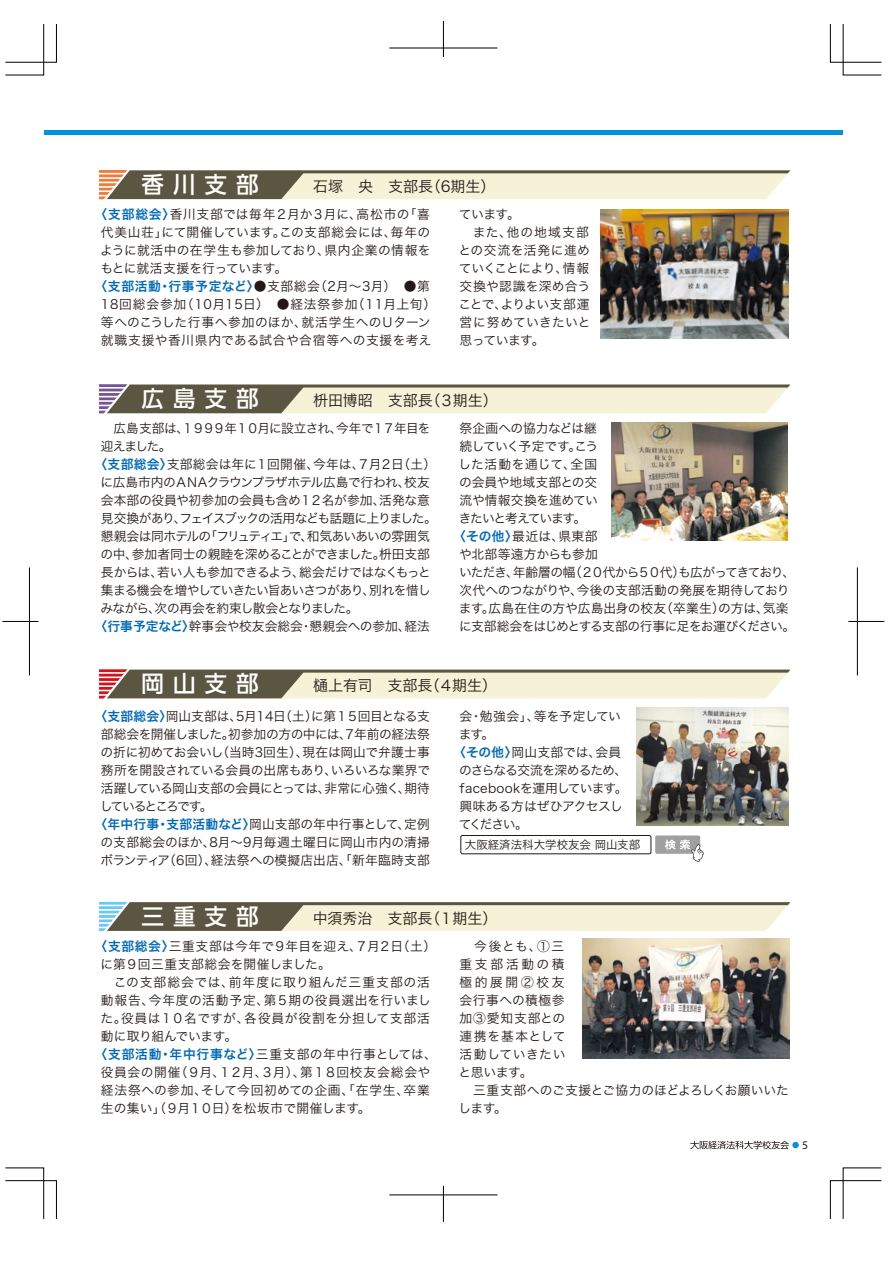
<style>
.page{position:relative;width:893px;height:1263px;background:#fff}
.page>*{position:absolute;margin:0;border:0;box-sizing:border-box;transform-origin:0 0}
.t1{font:500 22.5px "UD Shin Go Pro";letter-spacing:.4em;color:#fff}
.t2{font:15px "Hira Kaku Pro W3";color:#231916}
.t3{font:12.75px "Hira Kaku Pro W3";letter-spacing:-.01em;color:#231916}
.t4{font:12.75px/18px "Hira Kaku Pro W3";letter-spacing:.04em;color:#231916}
.t5{font:12.75px "Hira Kaku Pro W3";letter-spacing:.035em;color:#231916}
.t6{font:12.75px/18px "Hira Kaku Pro W3";letter-spacing:.02em;color:#231916}
.t7{font:12.75px "Hira Kaku Pro W3";letter-spacing:-.035em;color:#231916}
.t8{font:12.75px "Hira Kaku Pro W3";letter-spacing:-.04em;color:#231916}
.t9{font:12.75px "Hira Kaku Pro W3";letter-spacing:.03em;color:#231916}
.t10{font:12.75px "Hira Kaku Pro W3";letter-spacing:-.06em;color:#231916}
.t11{font:12.75px "Hira Kaku Pro W3";letter-spacing:.01em;color:#231916}
.t12{font:12.75px "Hira Kaku Pro W3";letter-spacing:.015em;color:#231916}
.t13{font:12.75px "Hira Kaku Pro W3";letter-spacing:-.03em;color:#231916}
.t14{font:12.75px "Hira Kaku Pro W3";letter-spacing:.045em;color:#231916}
.t15{font:12.75px "Hira Kaku Pro W3";letter-spacing:-.085em;color:#231916}
.t16{font:12.75px "Hira Kaku Pro W3";letter-spacing:-.08em;color:#231916}
.t17{font:12.75px "Hira Kaku Pro W3";letter-spacing:-.1em;color:#231916}
.t18{font:12.75px "Hira Kaku Pro W3";letter-spacing:.065em;color:#231916}
.t19{font:12.75px "Hira Kaku Pro W3";letter-spacing:-.045em;color:#231916}
.t20{font:12.75px "Hira Kaku Pro W3";letter-spacing:-.065em;color:#231916}
.t21{font:12.75px "Hira Kaku Pro W3";letter-spacing:-.055em;color:#231916}
.t22{font:12.75px "Hira Kaku Pro W3";letter-spacing:.025em;color:#231916}
.t23{font:12.75px "Hira Kaku Pro W3";letter-spacing:.055em;color:#231916}
.t24{font:12.75px "Hira Kaku Pro W3";letter-spacing:-.075em;color:#231916}
.t25{font:12.75px "Hira Kaku Pro W3";letter-spacing:-.05em;color:#231916}
.t26{font:12.75px "Hira Kaku Pro W3";letter-spacing:-.09em;color:#231916}
.t27{font:12.75px "Hira Kaku Pro W3";letter-spacing:-.145em;color:#231916}
.t28{font:11.7px "Myriad Pro";color:#231916}
.t29{font:11.55px "Hira Kaku Pro W3";color:#231916}
.s1{font-family:"Hira Kaku Pro W6";color:#0069b7}
</style>
<div class="page">
<svg style="left:5px;top:1167px;width:52px;height:52px"></svg>
<svg style="left:5px;top:24px;width:52px;height:51px"></svg>
<svg style="left:830px;top:24px;width:52px;height:51px"></svg>
<svg style="left:830px;top:1167px;width:52px;height:52px"></svg>
<hr style="left:2px;top:621px;width:36px;height:1px;background:#000">
<hr style="left:29px;top:567px;width:1px;height:108px;background:#000">
<hr style="left:848px;top:621px;width:36px;height:1px;background:#000">
<hr style="left:857px;top:567px;width:1px;height:108px;background:#000">
<hr style="left:389px;top:48px;width:108px;height:1px;background:#000">
<hr style="left:443px;top:21px;width:1px;height:36px;background:#000">
<hr style="left:389px;top:1195px;width:108px;height:1px;background:#000">
<hr style="left:443px;top:1186px;width:1px;height:36px;background:#000">
<div style="left:44px;top:130px;width:799px;height:5px;background:#0092d8"></div>
<div style="left:792px;top:1142px;width:7px;height:6px;background:#0092d8;border-radius:50%"></div>
<svg style="left:690px;top:1141px;width:99px;height:8px"></svg>
<img style="left:612px;top:422px;width:176px;height:118px">
<img style="left:637px;top:708px;width:151px;height:118px">
<svg style="left:99px;top:384px;width:691px;height:29px;background:#c2bda7"></svg>
<svg style="left:99px;top:669px;width:691px;height:29px;background:#c3bca5"></svg>
<div style="left:461px;top:835px;width:190px;height:19px;border:1px solid #231916;border-radius:2px"></div>
<div style="left:655px;top:835px;width:45px;height:19px;background:#a0a0a1;border-radius:2px"></div>
<img style="left:600px;top:209px;width:188px;height:130px">
<img style="left:582px;top:938px;width:207px;height:120px">
<svg style="left:99px;top:170px;width:691px;height:29px;background:#c3bea5"></svg>
<svg style="left:99px;top:902px;width:691px;height:29px;background:#c1bfa8"></svg>
<svg style="left:665px;top:840px;width:39px;height:22px"></svg>
<p class="t1" style="left:141px;top:166px;width:119px">香川支部</p>
<p class="t2" style="left:313px;top:173px;width:184px">石塚　央　支部長（6期生）</p>
<p class="t22" style="left:95px;top:203px;width:337px"><span class="s1">〈支部総会〉</span>香川支部では毎年２月か３月に、高松市の「喜</p>
<p class="t9" style="left:101px;top:221px;width:331px">代美山荘」にて開催しています。この支部総会には、毎年の</p>
<p class="t9" style="left:100px;top:239px;width:332px">ように就活中の在学生も参加しており、県内企業の情報を</p>
<p class="t3" style="left:100px;top:257px;width:188px">もとに就活支援を行っています。</p>
<p class="t3" style="left:95px;top:275px;width:337px"><span class="s1">〈支部活動・行事予定など〉</span>●支部総会（2月～3月）　●第</p>
<p class="t18" style="left:101px;top:293px;width:337px">18回総会参加（10月15日）　●経法祭参加（11月上旬）</p>
<p class="t12" style="left:101px;top:311px;width:331px">等へのこうした行事へ参加のほか、就活学生へのＵターン</p>
<p class="t5" style="left:101px;top:329px;width:332px">就職支援や香川県内である試合や合宿等への支援を考え</p>
<p class="t6" style="left:458px;top:204px;width:134px">ています。<br>　また、他の地域支部との交流を活発に進めていくことにより、情報交換や認識を深め合うことで、よりよい支部運営に努めていきたいと思っています。</p>
<p class="t1" style="left:141px;top:380px;width:119px">広島支部</p>
<p class="t2" style="left:313px;top:387px;width:186px">枡田博昭　支部長（３期生）</p>
<p class="t16" style="left:101px;top:417px;width:331px">　広島支部は、１９９９年１０月に設立され、今年で１７年目を</p>
<p class="t3" style="left:101px;top:435px;width:72px">迎えました。</p>
<p class="t3" style="left:95px;top:453px;width:343px"><span class="s1">〈支部総会〉</span>支部総会は年に１回開催、今年は、７月２日（土）</p>
<p class="t19" style="left:101px;top:471px;width:331px">に広島市内のＡＮAクラウンプラザホテル広島で行われ、校友</p>
<p class="t3" style="left:101px;top:489px;width:330px">会本部の役員や初参加の会員も含め１２名が参加、活発な意</p>
<p class="t17" style="left:101px;top:507px;width:337px">見交換があり、フェイスブックの活用なども話題に上りました。</p>
<p class="t10" style="left:101px;top:525px;width:330px">懇親会は同ホテルの「フリュティエ」で、和気あいあいの雰囲気</p>
<p class="t7" style="left:101px;top:543px;width:331px">の中、参加者同士の親睦を深めることができました。枡田支部</p>
<p class="t8" style="left:101px;top:561px;width:332px">長からは、若い人も参加できるよう、総会だけではなくもっと</p>
<p class="t20" style="left:101px;top:579px;width:331px">集まる機会を増やしていきたい旨あいさつがあり、別れを惜し</p>
<p class="t10" style="left:100px;top:597px;width:260px">みながら、次の再会を約束し散会となりました。</p>
<p class="t3" style="left:95px;top:615px;width:337px"><span class="s1">〈行事予定など〉</span>幹事会や校友会総会・懇親会への参加、経法</p>
<p class="t3" style="left:459px;top:417px;width:139px">祭企画への協力などは継</p>
<p class="t25" style="left:459px;top:435px;width:140px">続していく予定です。こう</p>
<p class="t14" style="left:459px;top:453px;width:140px">した活動を通じて、全国</p>
<p class="t3" style="left:459px;top:471px;width:140px">の会員や地域支部との交</p>
<p class="t3" style="left:459px;top:489px;width:140px">流や情報交換を進めてい</p>
<p class="t26" style="left:459px;top:507px;width:129px">きたいと考えています。</p>
<p class="t3" style="left:453px;top:525px;width:146px"><span class="s1">〈その他〉</span>最近は、県東部</p>
<p class="t11" style="left:459px;top:543px;width:140px">や北部等遠方からも参加</p>
<p class="t15" style="left:459px;top:561px;width:338px">いただき、年齢層の幅（２０代から５０代）も広がってきており、</p>
<p class="t3" style="left:459px;top:579px;width:332px">次代へのつながりや、今後の支部活動の発展を期待しており</p>
<p class="t3" style="left:459px;top:597px;width:331px">ます。広島在住の方や広島出身の校友（卒業生）の方は、気楽</p>
<p class="t21" style="left:459px;top:615px;width:338px">に支部総会をはじめとする支部の行事に足をお運びください。</p>
<p class="t1" style="left:141px;top:665px;width:119px">岡山支部</p>
<p class="t2" style="left:313px;top:672px;width:185px">樋上有司　支部長（４期生）</p>
<p class="t7" style="left:95px;top:705px;width:337px"><span class="s1">〈支部総会〉</span>岡山支部は、5月14日（土）に第１５回目となる支</p>
<p class="t13" style="left:101px;top:723px;width:330px">部総会を開催しました。初参加の方の中には、7年前の経法祭</p>
<p class="t3" style="left:101px;top:741px;width:331px">の折に初めてお会いし（当時3回生）、現在は岡山で弁護士事</p>
<p class="t3" style="left:101px;top:759px;width:331px">務所を開設されている会員の出席もあり、いろいろな業界で</p>
<p class="t8" style="left:101px;top:777px;width:331px">活躍している岡山支部の会員にとっては、非常に心強く、期待</p>
<p class="t27" style="left:100px;top:795px;width:114px">しているところです。</p>
<p class="t3" style="left:95px;top:813px;width:337px"><span class="s1">〈年中行事・支部活動など〉</span>岡山支部の年中行事として、定例</p>
<p class="t3" style="left:101px;top:831px;width:331px">の支部総会のほか、8月～9月毎週土曜日に岡山市内の清掃</p>
<p class="t11" style="left:101px;top:849px;width:331px">ボランティア（6回）、経法祭への模擬店出店、「新年臨時支部</p>
<p class="t3" style="left:459px;top:705px;width:163px">会・勉強会」、等を予定してい</p>
<p class="t3" style="left:459px;top:723px;width:37px">ます。</p>
<p class="t12" style="left:453px;top:741px;width:170px"><span class="s1">〈その他〉</span>岡山支部では、会員</p>
<p class="t24" style="left:459px;top:759px;width:170px">のさらなる交流を深めるため、</p>
<p class="t3" style="left:459px;top:777px;width:170px">facebookを運用しています。</p>
<p class="t3" style="left:459px;top:795px;width:165px">興味ある方はぜひアクセスし</p>
<p class="t3" style="left:459px;top:813px;width:70px">てください。</p>
<p class="t29" style="left:465px;top:834px;width:177px">大阪経済法科大学校友会 岡山支部</p>
<p class="t1" style="left:141px;top:898px;width:119px">三重支部</p>
<p class="t2" style="left:313px;top:904px;width:186px">中須秀治　支部長（１期生）</p>
<p class="t3" style="left:95px;top:935px;width:343px"><span class="s1">〈支部総会〉</span>三重支部は今年で９年目を迎え、７月２日（土）</p>
<p class="t3" style="left:101px;top:953px;width:232px">に第９回三重支部総会を開催しました。</p>
<p class="t23" style="left:101px;top:971px;width:330px">　この支部総会では、前年度に取り組んだ三重支部の活</p>
<p class="t5" style="left:101px;top:989px;width:331px">動報告、今年度の活動予定、第５期の役員選出を行いまし</p>
<p class="t5" style="left:100px;top:1007px;width:331px">た。役員は１０名ですが、各役員が役割を分担して支部活</p>
<p class="t13" style="left:101px;top:1025px;width:138px">動に取り組んでいます。</p>
<p class="t4" style="left:95px;top:1044px;width:344px"><span class="s1">〈支部活動・年中行事など〉</span>三重支部の年中行事としては、</p>
<p class="t5" style="left:101px;top:1061px;width:331px">役員会の開催（９月、１２月、３月）、第１８回校友会総会や</p>
<p class="t14" style="left:101px;top:1079px;width:330px">経法祭への参加、そして今回初めての企画、「在学生、卒業</p>
<p class="t3" style="left:101px;top:1097px;width:271px">生の集い」（９月１０日）を松坂市で開催します。</p>
<p class="t4" style="left:458px;top:936px;width:332px">　今後とも、①三<br>重支部活動の積<br>極的展開②校友<br>会行事への積極参<br>加③愛知支部との<br>連携を基本として<br>活動していきたい<br>と思います。<br>　三重支部へのご支援とご協力のほどよろしくお願いいたします。</p>
<p class="t28" style="left:802px;top:1138px;width:7px">5</p>
</div>
